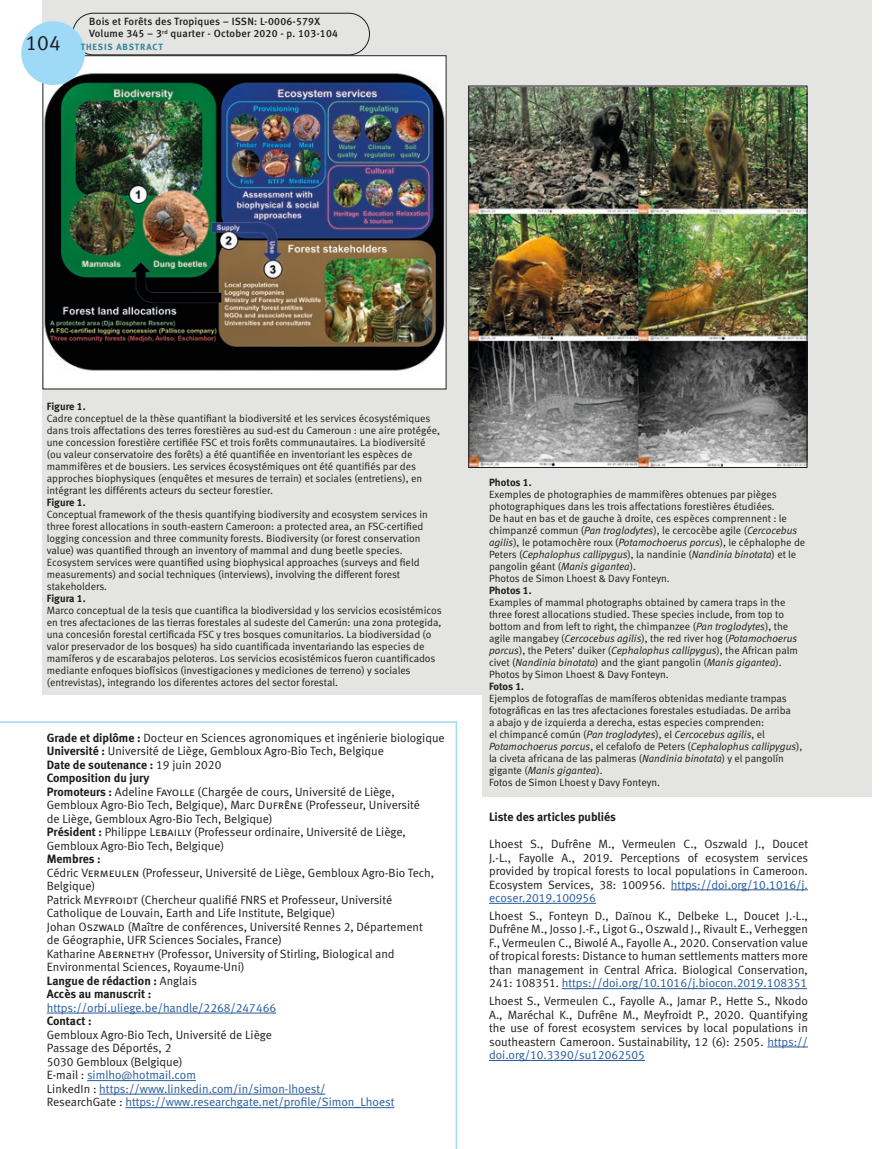
<style>
.page{position:relative;width:893px;height:1149px;background:#fff}
.page>*{position:absolute;margin:0;border:0;box-sizing:border-box;transform-origin:0 0}
.t1{font:21px "Meta Normal LF";color:#1d1d1b}
.t2{font:12px/13.5px "Meta Normal LF";color:#1d1d1b}
.t3{font:12px/13.5px "Meta Bold LF";color:#1d1d1b}
.t4{font:12px "Meta Normal LF";color:#275b9c}
.t5{font:10.5px/12px "Meta Normal LF";color:#1d1d1b}
.t6{font:10.5px/12px "Meta Medium LF";letter-spacing:.02em;color:#1d1d1b}
.t7{font:10.5px "Meta Bold LF";color:#1d1d1b}
.t8{font:9px "Meta Bold LF";letter-spacing:.1em;color:#2f8593}
.s1{font-family:"Meta Bold LF"}
.s2{font-family:"Meta Normal LF"}
.s3{font-family:"Meta Normal LF Caps"}
.s4{color:#275b9c}
.s5{font-style:italic}
</style>
<div class="page">
<div style="left:483px;top:85px;width:389px;height:711px;background:#e4e4e3"></div>
<div style="left:43px;top:0;width:829px;height:694px;background:#e4e4e3"></div>
<svg style="left:0;top:721px;width:457px;height:427px"></svg>
<img style="left:470px;top:88px;width:335px;height:377px">
<div style="left:468px;top:86px;width:339px;height:381px;border:1px solid #1d1d1b"></div>
<div style="left:43px;top:56px;width:403px;height:333px;background:#fff"></div>
<img style="left:45px;top:69px;width:399px;height:302px">
<hr style="left:47px;top:1012px;width:229px;height:1px;background:#275b9c">
<hr style="left:87px;top:1079px;width:109px;height:1px;background:#275b9c">
<hr style="left:99px;top:1093px;width:226px;height:1px;background:#275b9c">
<hr style="left:125px;top:1106px;width:269px;height:1px;background:#275b9c">
<div style="left:72px;top:13px;width:298px;height:42px;border:1px solid #1d1d1b;border-radius:21px"></div>
<div style="left:21px;top:21px;width:64px;height:64px;background:#9fd9f8;border-radius:50%"></div>
<hr style="left:671px;top:889px;width:137px;height:1px;background:#275b9c">
<hr style="left:489px;top:902px;width:107px;height:1px;background:#275b9c">
<hr style="left:562px;top:988px;width:245px;height:1px;background:#275b9c">
<hr style="left:767px;top:1046px;width:41px;height:1px;background:#275b9c">
<hr style="left:489px;top:1059px;width:156px;height:1px;background:#275b9c">
<h1 class="t1" style="left:26px;top:31px;width:37px">104</h1>
<p class="t6" style="left:89px;top:15px;width:250px">Bois et Forêts des Tropiques – ISSN: L-0006-579X<br>Volume 345 – 3<sup>rd</sup> quarter - October 2020 - p. 103-104</p>
<p class="t8" style="left:81px;top:41px;width:84px">THESIS ABSTRACT</p>
<p class="t7" style="left:47px;top:399px;width:40px">Figure 1.</p>
<p class="t5" style="left:47px;top:412px;width:395px">Cadre conceptuel de la thèse quantifiant la biodiversité et les services écosystémiques dans trois affectations des terres forestières au sud-est du Cameroun : une aire protégée, une concession forestière certifiée FSC et trois forêts communautaires. La biodiversité (ou valeur conservatoire des forêts) a été quantifiée en inventoriant les espèces de mammifères et de bousiers. Les services écosystémiques ont été quantifiés par des approches biophysiques (enquêtes et mesures de terrain) et sociales (entretiens), en intégrant les différents acteurs du secteur forestier.</p>
<p class="t7" style="left:47px;top:496px;width:40px">Figure 1.</p>
<p class="t5" style="left:47px;top:508px;width:383px">Conceptual framework of the thesis quantifying biodiversity and ecosystem services in three forest allocations in south-eastern Cameroon: a protected area, an FSC-certified logging concession and three community forests. Biodiversity (or forest conservation value) was quantified through an inventory of mammal and dung beetle species.<br>Ecosystem services were quantified using biophysical approaches (surveys and field measurements) and social techniques (interviews), involving the different forest stakeholders.</p>
<p class="t7" style="left:47px;top:592px;width:40px">Figura 1.</p>
<p class="t5" style="left:47px;top:604px;width:396px">Marco conceptual de la tesis que cuantifica la biodiversidad y los servicios ecosistémicos en tres afectaciones de las tierras forestales al sudeste del Camerún: una zona protegida, una concesión forestal certificada FSC y tres bosques comunitarios. La biodiversidad (o valor preservador de los bosques) ha sido cuantificada inventariando las especies de mamíferos y de escarabajos peloteros. Los servicios ecosistémicos fueron cuantificados mediante enfoques biofísicos (investigaciones y mediciones de terreno) y sociales (entrevistas), integrando los diferentes actores del sector forestal.</p>
<p class="t2" style="left:47px;top:730px;width:399px"><span class="s1">Grade et diplôme :</span> Docteur en Sciences agronomiques et ingénierie biologique<br><span class="s1">Université :</span> Université de Liège, Gembloux Agro-Bio Tech, Belgique</p>
<p class="t3" style="left:47px;top:757px;width:176px">Date de soutenance : <span class="s2">19 juin 2020<br></span>Composition du jury</p>
<p class="t2" style="left:47px;top:784px;width:375px"><span class="s1">Promoteurs :</span> Adeline <span class="s3">Fayolle</span> (Chargée de cours, Université de Liège, Gembloux Agro-Bio Tech, Belgique), Marc <span class="s3">Dufrêne</span> (Professeur, Université de Liège, Gembloux Agro-Bio Tech, Belgique)<br><span class="s1">Président :</span> Philippe <span class="s3">Lebailly</span> (Professeur ordinaire, Université de Liège, Gembloux Agro-Bio Tech, Belgique)</p>
<p class="t3" style="left:47px;top:851px;width:55px">Membres :</p>
<p class="t2" style="left:47px;top:865px;width:389px">Cédric <span class="s3">Vermeulen</span> (Professeur, Université de Liège, Gembloux Agro-Bio Tech, Belgique)<br>Patrick <span class="s3">Meyfroidt</span> (Chercheur qualifié FNRS et Professeur, Université Catholique de Louvain, Earth and Life Institute, Belgique)<br>Johan <span class="s3">Oszwald</span> (Maître de conférences, Université Rennes 2, Département de Géographie, UFR Sciences Sociales, France)<br>Katharine <span class="s3">Abernethy</span> (Professor, University of Stirling, Biological and Environmental Sciences, Royaume-Uni)</p>
<p class="t3" style="left:47px;top:973px;width:152px">Langue de rédaction : <span class="s2">Anglais<br></span>Accès au manuscrit :</p>
<p class="t4" style="left:47px;top:1000px;width:231px">https://orbi.uliege.be/handle/2268/247466</p>
<p class="t3" style="left:47px;top:1013px;width:46px">Contact :</p>
<p class="t2" style="left:47px;top:1027px;width:349px">Gembloux Agro-Bio Tech, Université de Liège<br>Passage des Déportés, 2<br>5030 Gembloux (Belgique)<br>E-mail : <span class="s4">simlho@hotmail.com<br></span>LinkedIn : <span class="s4">https://www.linkedin.com/in/simon-lhoest/ </span>ResearchGate : <span class="s4">https://www.researchgate.net/profile/Simon_Lhoest</span></p>
<p class="t7" style="left:489px;top:476px;width:44px">Photos 1.</p>
<p class="t5" style="left:489px;top:488px;width:318px">Exemples de photographies de mammifères obtenues par pièges photographiques dans les trois affectations forestières étudiées.<br>De haut en bas et de gauche à droite, ces espèces comprennent : le chimpanzé commun (<span class="s5">Pan troglodytes</span>), le cercocèbe agile (<span class="s5">Cercocebus agilis</span>), le potamochère roux (<span class="s5">Potamochoerus porcus</span>), le céphalophe de Peters (<span class="s5">Cephalophus callipygus</span>), la nandinie (<span class="s5">Nandinia binotata</span>) et le pangolin géant (<span class="s5">Manis gigantea</span>).<br>Photos de Simon Lhoest &amp; Davy Fonteyn.</p>
<p class="t7" style="left:489px;top:584px;width:44px">Photos 1.</p>
<p class="t5" style="left:489px;top:596px;width:310px">Examples of mammal photographs obtained by camera traps in the three forest allocations studied. These species include, from top to bottom and from left to right, the chimpanzee (<span class="s5">Pan troglodytes</span>), the agile mangabey (<span class="s5">Cercocebus agilis</span>), the red river hog (<span class="s5">Potamochoerus porcus</span>), the Peters’ duiker (<span class="s5">Cephalophus callipygus</span>), the African palm civet (<span class="s5">Nandinia binotata</span>) and the giant pangolin (<span class="s5">Manis gigantea</span>).<br>Photos by Simon Lhoest &amp; Davy Fonteyn.</p>
<p class="t7" style="left:489px;top:680px;width:37px">Fotos 1.</p>
<p class="t5" style="left:489px;top:692px;width:315px">Ejemplos de fotografías de mamíferos obtenidas mediante trampas fotográficas en las tres afectaciones forestales estudiadas. De arriba<br>a abajo y de izquierda a derecha, estas especies comprenden:<br>el chimpancé común (<span class="s5">Pan troglodytes</span>), el <span class="s5">Cercocebus agilis</span>, el <span class="s5">Potamochoerus porcus</span>, el cefalofo de Peters (<span class="s5">Cephalophus callipygus</span>), la civeta africana de las palmeras (<span class="s5">Nandinia binotata</span>) y el pangolín gigante (<span class="s5">Manis gigantea</span>).<br>Fotos de Simon Lhoest y Davy Fonteyn.</p>
<p class="t3" style="left:489px;top:809px;width:129px">Liste des articles publiés</p>
<p class="t2" style="left:489px;top:836px;width:321px;text-align:justify">Lhoest S., Dufrêne M., Vermeulen C., Oszwald J., Doucet J.-L., Fayolle A., 2019. Perceptions of ecosystem services provided by tropical forests to local populations in Cameroon.<br>Ecosystem Services, 38: 100956. <span class="s4">https://doi.org/10.1016/j. ecoser.2019.100956</span></p>
<p class="t2" style="left:489px;top:908px;width:320px;text-align:justify">Lhoest S., Fonteyn D., Daïnou K., Delbeke L., Doucet J.-L., Dufrêne M., Josso J.-F., Ligot G., Oszwald J., Rivault E., Verheggen F., Vermeulen C., Biwolé A., Fayolle A., 2020. Conservation value of tropical forests: Distance to human settlements matters more than management in Central Africa. Biological Conservation, 241: 108351. <span class="s4">https://doi.org/10.1016/j.biocon.2019.108351</span></p>
<p class="t2" style="left:489px;top:993px;width:320px;text-align:justify">Lhoest S., Vermeulen C., Fayolle A., Jamar P., Hette S., Nkodo A., Maréchal K., Dufrêne M., Meyfroidt P., 2020. Quantifying the use of forest ecosystem services by local populations in southeastern Cameroon. Sustainability, 12 (6): 2505. <span class="s4">https:// doi.org/10.3390/su12062505</span></p>
</div>
